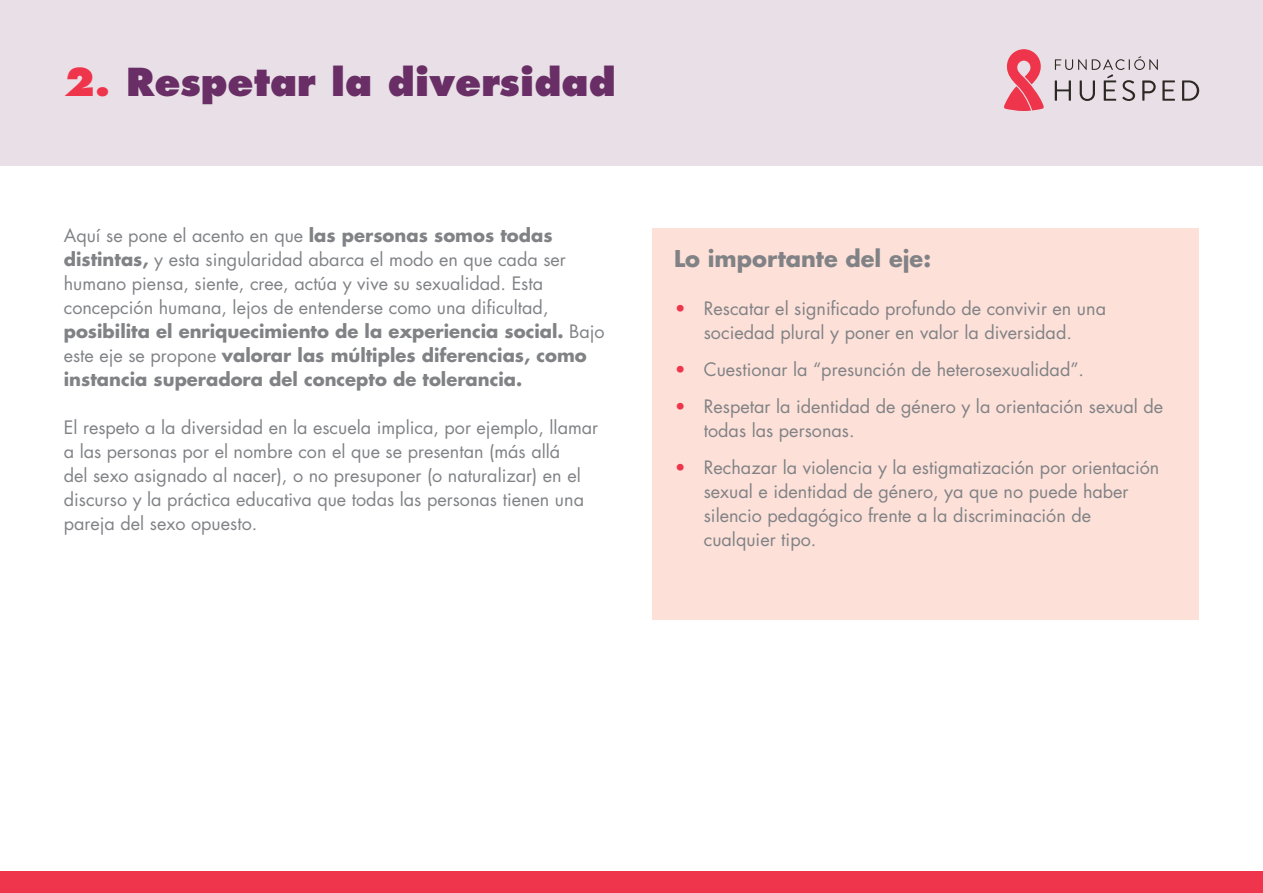
<style>
.page{position:relative;width:1263px;height:893px;background:#fff}
.page>*{position:absolute;margin:0;border:0;box-sizing:border-box;transform-origin:0 0}
.t1{font:800 37.5px "Futura Std";color:#692e65}
.t2{font:700 22.5px "Futura Std";color:#808285}
.t3{font:18px/24px "Futura Std";color:#808285}
.s1{color:#ee354b}
.s2{font-weight:700}
.s3{font-weight:700;color:#ee354b}
</style>
<div class="page">
<div style="left:1px;top:0;width:1262px;height:166px;background:#e8e0e6"></div>
<svg style="left:1004px;top:49px;width:40px;height:62px"></svg>
<svg style="left:1182px;top:80px;width:17px;height:21px"></svg>
<svg style="left:1055px;top:56px;width:120px;height:45px"></svg>
<div style="left:0;top:872px;width:1263px;height:21px;background:#ee354b"></div>
<div style="left:653px;top:228px;width:546px;height:391px;background:#fde0d8"></div>
<h1 class="t1" style="left:64px;top:58px;width:553px"><span class="s1">2.</span> Respetar la diversidad</h1>
<p class="t3" style="left:64px;top:224px;width:542px">Aquí se pone el acento en que <span class="s2">las personas somos todas distintas,</span> y esta singularidad abarca el modo en que cada ser humano piensa, siente, cree, actúa y vive su sexualidad. Esta concepción humana, lejos de entenderse como una dificultad, <span class="s2">posibilita el enriquecimiento de la experiencia social.</span> Bajo este eje se propone <span class="s2">valorar las múltiples diferencias, como instancia superadora del concepto de tolerancia.</span></p>
<p class="t3" style="left:64px;top:416px;width:536px">El respeto a la diversidad en la escuela implica, por ejemplo, llamar a las personas por el nombre con el que se presentan (más allá<br>del sexo asignado al nacer), o no presuponer (o naturalizar) en el discurso y la práctica educativa que todas las personas tienen una pareja del sexo opuesto.</p>
<p class="t2" style="left:674px;top:244px;width:259px">Lo importante del eje:</p>
<p class="t3" style="left:674px;top:297px;width:434px;text-align:center"><span class="s3">•</span> Rescatar el significado profundo de convivir en una sociedad plural y poner en valor la diversidad.</p>
<p class="t3" style="left:674px;top:358px;width:412px"><span class="s3">•</span> Cuestionar la “presunción de heterosexualidad”.</p>
<p class="t3" style="left:704px;top:394px;width:461px;text-indent:-30px"><span class="s3">•</span> Respetar la identidad de género y la orientación sexual de todas las personas.</p>
<p class="t3" style="left:704px;top:455px;width:457px;text-indent:-30px"><span class="s3">•</span> Rechazar la violencia y la estigmatización por orientación sexual e identidad de género, ya que no puede haber silencio pedagógico frente a la discriminación de cualquier tipo.</p>
</div>
